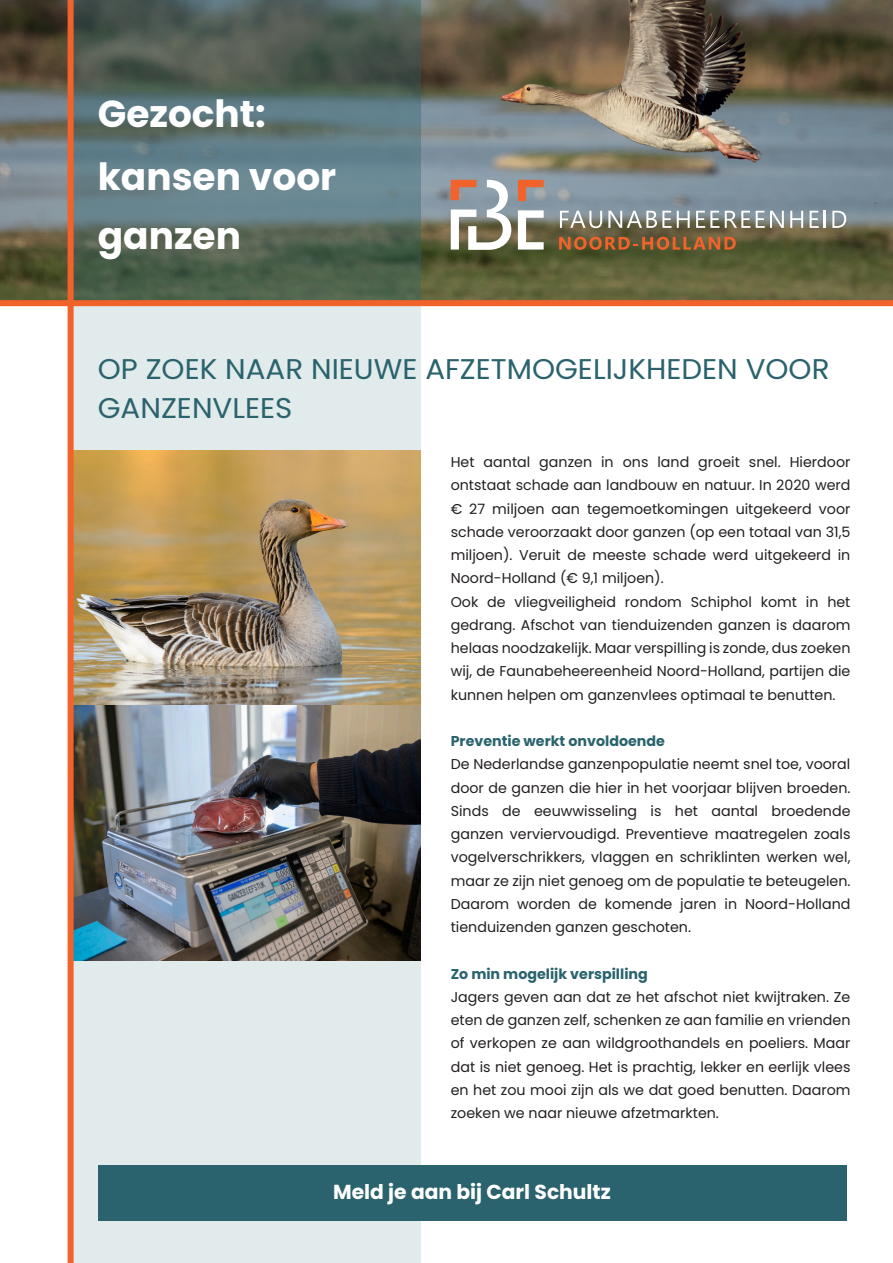
<style>
.page{position:relative;width:893px;height:1263px;background:#fff}
.page>*{position:absolute;margin:0;border:0;box-sizing:border-box;transform-origin:0 0}
.t1{font:700 37.5px "Poppins";color:#fff}
.t2{font:28.5px "Poppins";color:#2a636d}
.t3{font:700 20.25px "Poppins";color:#fff}
.t4{font:14.25px/23.2px "Poppins";color:#231f20;text-align:justify}
.t5{font:700 14.25px "Poppins";color:#2a636d}
</style>
<div class="page">
<div style="left:68px;top:303px;width:353px;height:960px;background:#e1ebeb"></div>
<img style="left:0;top:0;width:893px;height:300px">
<svg style="left:74px;top:0;width:347px;height:300px;background:#566b67"></svg>
<div style="left:0;top:300px;width:893px;height:6px;background:#f2622b"></div>
<svg style="left:451px;top:180px;width:60px;height:70px"></svg>
<svg style="left:518px;top:210px;width:26px;height:40px"></svg>
<svg style="left:518px;top:180px;width:26px;height:21px"></svg>
<svg style="left:560px;top:211px;width:42px;height:17px"></svg>
<svg style="left:608px;top:211px;width:63px;height:17px"></svg>
<svg style="left:677px;top:211px;width:13px;height:17px"></svg>
<svg style="left:696px;top:211px;width:23px;height:17px"></svg>
<svg style="left:725px;top:211px;width:25px;height:17px"></svg>
<svg style="left:756px;top:211px;width:28px;height:17px"></svg>
<svg style="left:790px;top:211px;width:13px;height:17px"></svg>
<svg style="left:810px;top:211px;width:16px;height:17px"></svg>
<svg style="left:832px;top:211px;width:14px;height:17px"></svg>
<svg style="left:559px;top:237px;width:177px;height:13px;background:#985c31"></svg>
<div style="left:98px;top:1165px;width:748px;height:55px;background:#2a636d"></div>
<img style="left:74px;top:450px;width:347px;height:511px">
<div style="left:68px;top:0;width:6px;height:1263px;background:#f2622b"></div>
<p class="t1" style="left:98px;top:92px;width:169px">Gezocht:</p>
<p class="t1" style="left:98px;top:155px;width:240px">kansen voor</p>
<p class="t1" style="left:98px;top:214px;width:145px">ganzen</p>
<p class="t2" style="left:98px;top:352px;width:733px">OP ZOEK NAAR NIEUWE AFZETMOGELIJKHEDEN VOOR</p>
<p class="t2" style="left:98px;top:391px;width:196px">GANZENVLEES</p>
<p class="t4" style="left:451px;top:451px;width:401px">Het aantal ganzen in ons land groeit snel. Hierdoor ontstaat schade aan landbouw en natuur. In 2020 werd € 27 miljoen aan tegemoetkomingen uitgekeerd voor schade veroorzaakt door ganzen (op een totaal van 31,5 miljoen). Veruit de meeste schade werd uitgekeerd in Noord-Holland (€ 9,1 miljoen).</p>
<p class="t4" style="left:451px;top:590px;width:401px">Ook de vliegveiligheid rondom Schiphol komt in het gedrang. Afschot van tienduizenden ganzen is daarom helaas noodzakelijk. Maar verspilling is zonde, dus zoeken wij, de Faunabeheereenheid Noord-Holland, partijen die kunnen helpen om ganzenvlees optimaal te benutten.</p>
<p class="t5" style="left:451px;top:733px;width:216px">Preventie werkt onvoldoende</p>
<p class="t4" style="left:451px;top:753px;width:401px">De Nederlandse ganzenpopulatie neemt snel toe, vooral door de ganzen die hier in het voorjaar blijven broeden.<br>Sinds de eeuwwisseling is het aantal broedende ganzen verviervoudigd. Preventieve maatregelen zoals vogelverschrikkers, vlaggen en schriklinten werken wel, maar ze zijn niet genoeg om de populatie te beteugelen.<br>Daarom worden de komende jaren in Noord-Holland tienduizenden ganzen geschoten.</p>
<p class="t5" style="left:451px;top:965px;width:199px">Zo min mogelijk verspilling</p>
<p class="t4" style="left:451px;top:985px;width:401px">Jagers geven aan dat ze het afschot niet kwijtraken. Ze eten de ganzen zelf, schenken ze aan familie en vrienden of verkopen ze aan wildgroothandels en poeliers. Maar dat is niet genoeg. Het is prachtig, lekker en eerlijk vlees en het zou mooi zijn als we dat goed benutten. Daarom zoeken we naar nieuwe afzetmarkten.</p>
<p class="t3" style="left:333px;top:1180px;width:279px">Meld je aan bij Carl Schultz</p>
</div>
